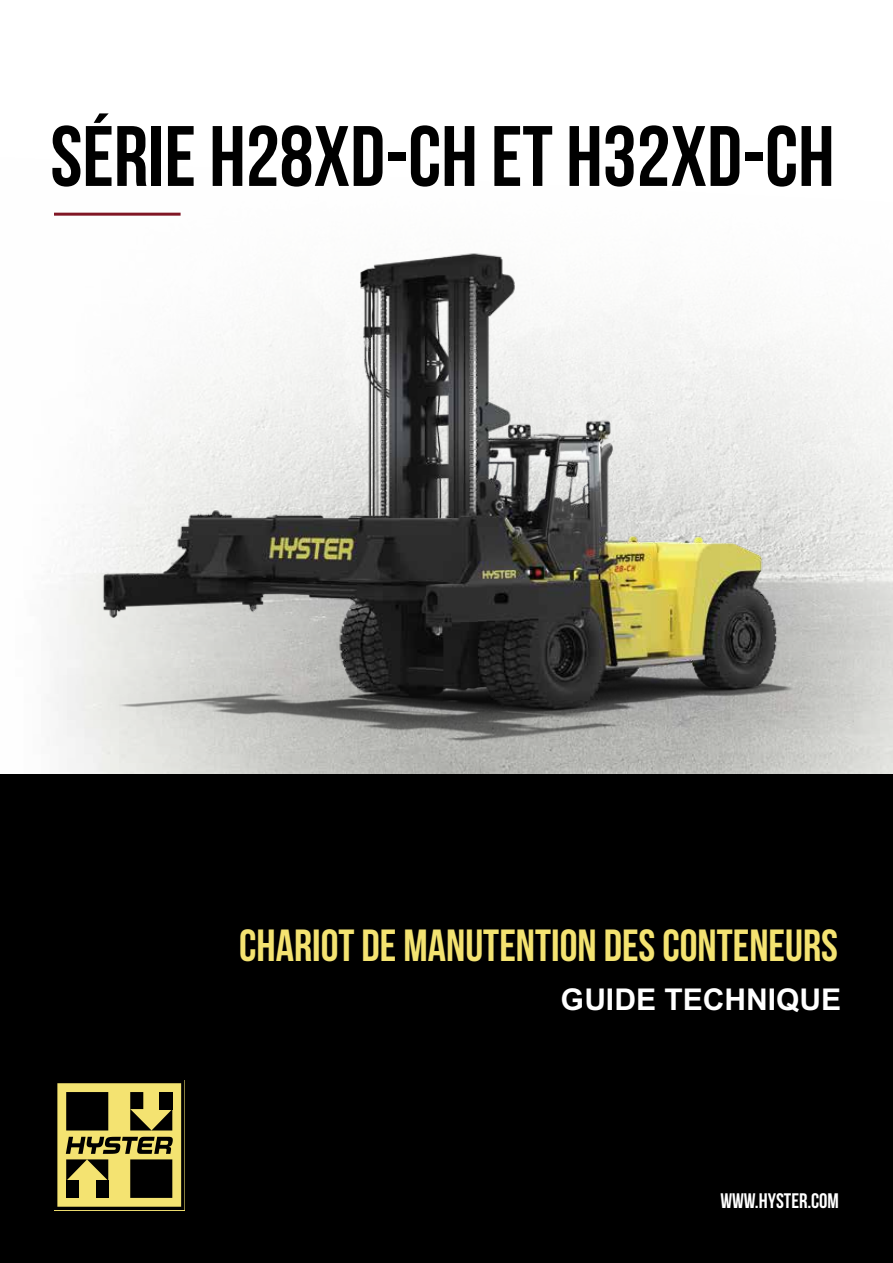
<style>
.page{position:relative;width:893px;height:1263px;background:#fff}
.page>*{position:absolute;margin:0;border:0;box-sizing:border-box;transform-origin:0 0}
.t1{font:85.5px "Bebas Neue";color:#000}
.t2{font:45px "Bebas Neue";color:#f4e371}
.t3{font:700 30px "Arial MT Std";color:#fff}
.t4{font:21px "Bebas Neue";color:#fff}
</style>
<div class="page">
<div style="left:0;top:774px;width:893px;height:489px;background:#000"></div>
<svg style="left:57px;top:1083px;width:125px;height:124px"></svg>
<div style="left:66px;top:1092px;width:42px;height:38px;background:#000"></div>
<hr style="left:54px;top:213px;width:127px;height:3px;background:#811725">
<img style="left:64px;top:253px;width:829px;height:521px">
<h1 class="t1" style="left:50px;top:109px;width:786px">Série H28XD-CH ET H32XD-CH</h1>
<p class="t2" style="left:239px;top:921px;width:600px">CHARIOT DE MANUTENTION DES CONTENEURS</p>
<p class="t3" style="left:561px;top:982px;width:282px">GUIDE TECHNIQUE</p>
<p class="t4" style="left:720px;top:1189px;width:120px">WWW.HYSTER.COM</p>
</div>
